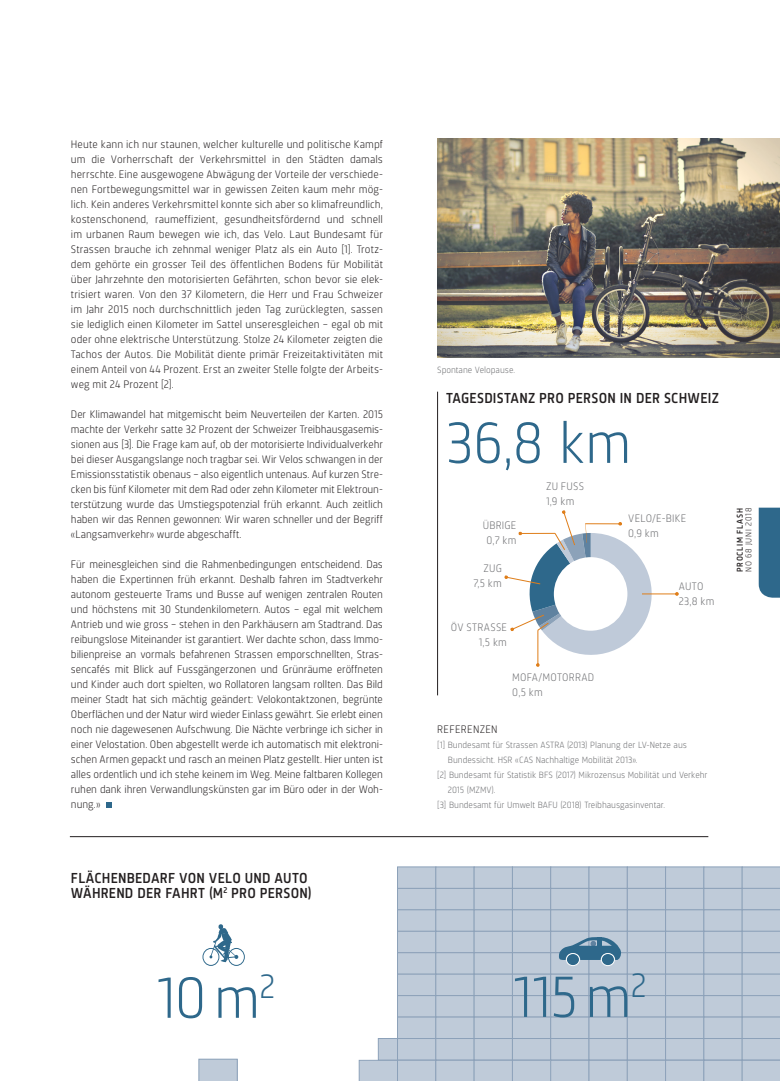
<style>
.page{position:relative;width:780px;height:1081px;background:#fff}
.page>*{position:absolute;margin:0;border:0;box-sizing:border-box;transform-origin:0 0}
.Untertitel_medium_12{font:300 60px "Sinews Sans Pro";color:#2e688b}
.Fliesstext_light_9{font:300 60px "Sinews Sans Pro";color:#2e688b}
.Untertitel_medium_12-2{font:500 15px/15px "Sinews Sans Pro";letter-spacing:.01em;color:#231f20}
.Fliesstext_light_9-2{font:300 11.25px/15px "Sinews Sans Pro";color:#231f20;text-align:justify}
.Biografie_9_light_gr{font:300 11.25px "Sinews Sans Pro";letter-spacing:.015em;color:#6c6d70}
.Kontakt{font:300 11.25px "Sinews Sans Pro";letter-spacing:.025em;color:#231f20}
.Legende{font:300 9.38px/15px "Sinews Sans Pro";color:#6c6d70}
.Fliesstext_light_9-3{font:500 8.75px "Sinews Sans Pro";letter-spacing:.09em;color:#231f20}
.Fliesstext_light_9-4{font:300 8.75px "Sinews Sans Pro";letter-spacing:.09em;color:#231f20}
</style>
<div class="page">
<svg style="left:758px;top:508px;width:22px;height:90px;background:#397091"></svg>
<svg style="left:106px;top:802px;width:5px;height:6px"></svg>
<hr style="left:70px;top:836px;width:638px;height:1px;background:#231f20">
<img style="left:437px;top:138px;width:343px;height:220px">
<svg style="left:359px;top:866px;width:421px;height:215px;background:#becbd8"></svg>
<hr style="left:597px;top:937px;width:4px;height:12px;background:#2e688b">
<div style="left:566px;top:953px;width:13px;height:12px;background:#2e688b;border-radius:50%"></div>
<div style="left:566px;top:953px;width:13px;height:13px;border:1px solid #fff;border-radius:50%"></div>
<div style="left:601px;top:953px;width:13px;height:12px;background:#2e688b;border-radius:50%"></div>
<div style="left:601px;top:953px;width:13px;height:13px;border:1px solid #fff;border-radius:50%"></div>
<svg style="left:198px;top:1059px;width:39px;height:22px"></svg>
<svg style="left:202px;top:924px;width:43px;height:42px"></svg>
<hr style="left:642px;top:594px;width:34px;height:1px;background:#df7e1a">
<svg style="left:675px;top:592px;width:3px;height:4px"></svg>
<svg style="left:504px;top:510px;width:155px;height:157px"></svg>
<hr style="left:437px;top:392px;width:1px;height:303px;background:#231f20">
<p class="Fliesstext_light_9-2" style="left:71px;top:136px;width:313px">Heute kann ich nur staunen, welcher kulturelle und politische Kampf um die Vorherrschaft der Verkehrsmittel in den Städten damals herrschte. Eine ausgewogene Abwägung der Vorteile der verschiede&shy;nen Fortbewegungsmittel war in gewissen Zeiten kaum mehr mög&shy;lich. Kein anderes Verkehrsmittel konnte sich aber so klimafreundlich, kostenschonend, raumeffizient, gesundheitsfördernd und schnell im urbanen Raum bewegen wie ich, das Velo. Laut Bundesamt für Strassen brauche ich zehnmal weniger Platz als ein Auto [1]. Trotz&shy;dem gehörte ein grosser Teil des öffentlichen Bodens für Mobilität über Jahrzehnte den motorisierten Gefährten, schon bevor sie elek&shy;trisiert waren. Von den 37 Kilometern, die Herr und Frau Schweizer im Jahr 2015 noch durchschnittlich jeden Tag zurücklegten, sassen sie lediglich einen Kilometer im Sattel unseresgleichen – egal ob mit oder ohne elektrische Unterstützung. Stolze 24 Kilometer zeigten die Tachos der Autos. Die Mobilität diente primär Freizeitaktivitäten mit einem Anteil von 44 Prozent. Erst an zweiter Stelle folgte der Arbeits&shy;weg mit 24 Prozent [2].</p>
<p class="Fliesstext_light_9-2" style="left:71px;top:406px;width:313px">Der Klimawandel hat mitgemischt beim Neuverteilen der Karten. 2015 machte der Verkehr satte 32 Prozent der Schweizer Treibhausgasemis&shy;sionen aus [3]. Die Frage kam auf, ob der motorisierte Individualverkehr bei dieser Ausgangslange noch tragbar sei. Wir Velos schwangen in der Emissionsstatistik obenaus – also eigentlich untenaus. Auf kurzen Stre&shy;cken bis fünf Kilometer mit dem Rad oder zehn Kilometer mit Elektroun&shy;terstützung wurde das Umstiegspotenzial früh erkannt. Auch zeitlich haben wir das Rennen gewonnen: Wir waren schneller und der Begriff «Langsamverkehr» wurde abgeschafft.</p>
<p class="Fliesstext_light_9-2" style="left:71px;top:556px;width:313px">Für meinesgleichen sind die Rahmenbedingungen entscheidend. Das haben die Expertinnen früh erkannt. Deshalb fahren im Stadtverkehr autonom gesteuerte Trams und Busse auf wenigen zentralen Routen und höchstens mit 30 Stundenkilometern. Autos – egal mit welchem Antrieb und wie gross – stehen in den Parkhäusern am Stadtrand. Das reibungslose Miteinander ist garantiert. Wer dachte schon, dass Immo&shy;bilienpreise an vormals befahrenen Strassen emporschnellten, Stras&shy;sencafés mit Blick auf Fussgängerzonen und Grünräume eröffneten und Kinder auch dort spielten, wo Rollatoren langsam rollten. Das Bild meiner Stadt hat sich mächtig geändert: Velokontaktzonen, begrünte Oberflächen und der Natur wird wieder Einlass gewährt. Sie erlebt einen noch nie dagewesenen Aufschwung. Die Nächte verbringe ich sicher in einer Velostation. Oben abgestellt werde ich automatisch mit elektroni&shy;schen Armen gepackt und rasch an meinen Platz gestellt. Hier unten ist alles ordentlich und ich stehe keinem im Weg. Meine faltbaren Kollegen ruhen dank ihren Verwandlungskünsten gar im Büro oder in der Woh&shy;nung.»</p>
<p class="Untertitel_medium_12-2" style="left:71px;top:870px;width:242px">FLÄCHENBEDARF VON VELO UND AUTO<br>WÄHREND DER FAHRT (M<sup>2</sup> PRO PERSON)</p>
<p class="Legende" style="left:437px;top:362px;width:79px">Spontane Velopause.</p>
<p class="Untertitel_medium_12-2" style="left:446px;top:390px;width:274px">TAGESDISTANZ PRO PERSON IN DER SCHWEIZ</p>
<p class="Fliesstext_light_9" style="left:446px;top:410px;width:187px">36,8 km</p>
<p class="Biografie_9_light_gr" style="left:483px;top:519px;width:35px">ÜBRIGE</p>
<p class="Biografie_9_light_gr" style="left:486px;top:534px;width:31px">0,7 km</p>
<p class="Biografie_9_light_gr" style="left:483px;top:562px;width:20px">ZUG</p>
<p class="Biografie_9_light_gr" style="left:473px;top:577px;width:30px">7,5 km</p>
<p class="Biografie_9_light_gr" style="left:451px;top:621px;width:58px">ÖV STRASSE</p>
<p class="Biografie_9_light_gr" style="left:479px;top:636px;width:30px">1,5 km</p>
<p class="Biografie_9_light_gr" style="left:546px;top:480px;width:39px">ZU FUSS</p>
<p class="Biografie_9_light_gr" style="left:546px;top:495px;width:30px">1,9 km</p>
<p class="Biografie_9_light_gr" style="left:512px;top:671px;width:83px">MOFA/MOTORRAD</p>
<p class="Biografie_9_light_gr" style="left:512px;top:686px;width:32px">0,5 km</p>
<p class="Biografie_9_light_gr" style="left:628px;top:512px;width:60px">VELO/E-BIKE</p>
<p class="Biografie_9_light_gr" style="left:628px;top:527px;width:32px">0,9 km</p>
<p class="Biografie_9_light_gr" style="left:678px;top:580px;width:26px">AUTO</p>
<p class="Biografie_9_light_gr" style="left:678px;top:595px;width:37px">23,8 km</p>
<p class="Kontakt" style="left:437px;top:723px;width:62px">REFERENZEN</p>
<p class="Legende" style="left:448px;top:737px;width:240px;text-indent:-11px">[1] Bundesamt für Strassen ASTRA (2013) Planung der LV-Netze aus<br>Bundessicht. HSR «CAS Nachhaltige Mobilität 2013».</p>
<p class="Legende" style="left:448px;top:767px;width:261px;text-indent:-11px">[2] Bundesamt für Statistik BFS (2017) Mikrozensus Mobilität und Verkehr<br>2015 (MZMV).</p>
<p class="Legende" style="left:437px;top:797px;width:229px">[3] Bundesamt für Umwelt BAFU (2018) Treibhausgasinventar.</p>
<p class="Fliesstext_light_9-3" style="left:734px;top:572px;width:66px;rotate:-90deg">PROCLIM FLASH</p>
<p class="Fliesstext_light_9-4" style="left:743px;top:572px;width:66px;rotate:-90deg">NO 68 JUNI 2018</p>
<p class="Untertitel_medium_12" style="left:156px;top:965px;width:120px">10m<sup>2</sup></p>
<p class="Untertitel_medium_12" style="left:513px;top:964px;width:135px">115m<sup>2</sup></p>
</div>
